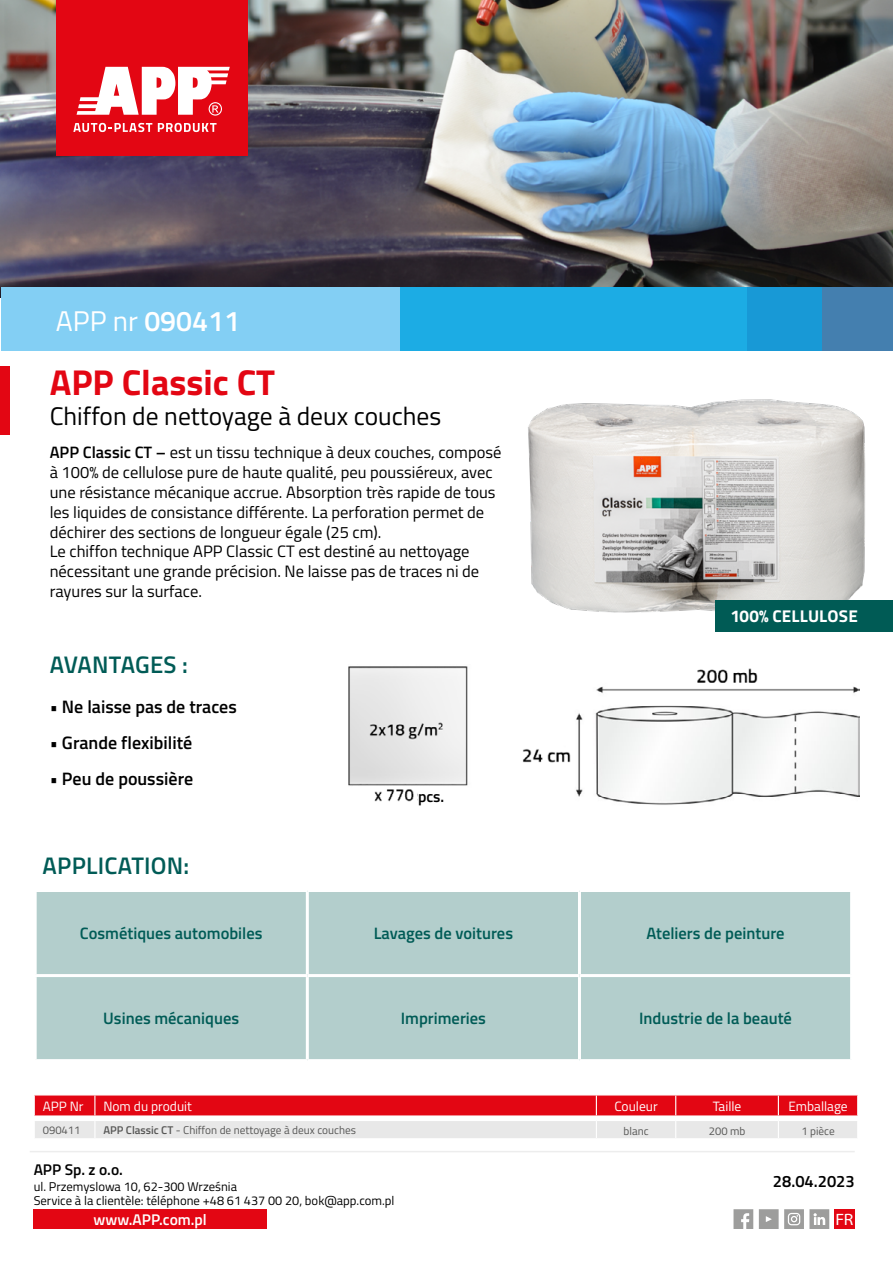
<style>
.page{position:relative;width:893px;height:1263px;background:#fff}
.page>*{position:absolute;margin:0;border:0;box-sizing:border-box;transform-origin:0 0}
.t1{font:700 36px "Titillium";color:#e30613}
.t2{font:600 28.5px "Titillium";color:#fff}
.t3{font:25.5px "Titillium";color:#000}
.t4{font:600 24px "Titillium";letter-spacing:.01em;color:#005b56}
.t5{font:600 18px "Titillium";color:#000}
.t6{font:700 17.1px "Titillium";letter-spacing:.01em;color:#fff}
.t7{font:16.5px/19.8px "Titillium";color:#000}
.t8{font:600 16.5px "Titillium";color:#005b56}
.t9{font:600 16.5px "Titillium";color:#000}
.t10{font:semi-expanded 16.5px "Myriad Pro";color:#fff}
.t11{font:600 15.6px "Titillium";color:#000}
.t12{font:600 15.45px "Titillium";color:#fff}
.t13{font:600 15.45px "Titillium";color:#000}
.t14{font:13.5px "Titillium";color:#fff}
.t15{font:12.75px/14.1px "Titillium";color:#000}
.t16{font:11.25px "Titillium";color:#575756}
.s1{font-weight:400}
.s2{font-weight:600}
</style>
<div class="page">
<img style="left:0;top:0;width:893px;height:298px">
<svg style="left:733px;top:1209px;width:20px;height:20px"></svg>
<svg style="left:759px;top:1209px;width:70px;height:20px"></svg>
<div style="left:34px;top:1209px;width:233px;height:20px;background:#e30613"></div>
<div style="left:834px;top:1209px;width:21px;height:20px;background:#e30613"></div>
<hr style="left:30px;top:1151px;width:825px;height:1px;background:#ededed">
<div style="left:56px;top:0;width:191px;height:156px;background:#e30613"></div>
<svg style="left:73px;top:123px;width:79px;height:9px"></svg>
<svg style="left:158px;top:123px;width:59px;height:9px"></svg>
<svg style="left:77px;top:67px;width:153px;height:49px"></svg>
<div style="left:728px;top:287px;width:97px;height:64px;background:#1899d6"></div>
<div style="left:399px;top:287px;width:348px;height:64px;background:#1cace4"></div>
<div style="left:1px;top:287px;width:399px;height:64px;background:#83cff4"></div>
<div style="left:823px;top:287px;width:70px;height:64px;background:#447faf"></div>
<div style="left:0;top:366px;width:10px;height:69px;background:#e30613"></div>
<svg style="left:34px;top:1095px;width:824px;height:43px;background:#e9848a"></svg>
<img style="left:528px;top:399px;width:345px;height:233px">
<img style="left:348px;top:666px;width:511px;height:139px">
<div style="left:715px;top:600px;width:178px;height:31px;background:#005b55"></div>
<div style="left:37px;top:892px;width:813px;height:167px;background:#b3cecc"></div>
<hr style="left:306px;top:892px;width:3px;height:82px;background:#fff">
<hr style="left:578px;top:892px;width:3px;height:82px;background:#fff">
<hr style="left:34px;top:974px;width:273px;height:3px;background:#fff">
<hr style="left:307px;top:974px;width:272px;height:3px;background:#fff">
<hr style="left:306px;top:977px;width:3px;height:82px;background:#fff">
<hr style="left:579px;top:974px;width:274px;height:3px;background:#fff">
<hr style="left:578px;top:977px;width:3px;height:82px;background:#fff">
<div style="left:418px;top:788px;width:50px;height:15px;background:#fff"></div>
<h2 class="t2" style="left:56px;top:299px;width:186px"><span class="s1">APP nr</span> 090411</h2>
<h1 class="t1" style="left:50px;top:355px;width:227px">APP Classic CT</h1>
<h3 class="t3" style="left:50px;top:398px;width:393px">Chiffon de nettoyage à deux couches</h3>
<p class="t7" style="left:50px;top:442px;width:453px"><span class="s2">APP Classic CT –</span> est un tissu technique à deux couches, composé à 100% de cellulose pure de haute qualité, peu poussiéreux, avec une résistance mécanique accrue. Absorption très rapide de tous les liquides de consistance différente. La perforation permet de déchirer des sections de longueur égale (25 cm).<br>Le chiffon technique APP Classic CT est destiné au nettoyage nécessitant une grande précision. Ne laisse pas de traces ni de rayures sur la surface.</p>
<h3 class="t4" style="left:50px;top:647px;width:139px">AVANTAGES :</h3>
<p class="t5" style="left:50px;top:693px;width:189px">• Ne laisse pas de traces</p>
<p class="t5" style="left:50px;top:729px;width:144px">• Grande flexibilité</p>
<p class="t5" style="left:50px;top:765px;width:145px">• Peu de poussière</p>
<h3 class="t4" style="left:43px;top:847px;width:148px">APPLICATION:</h3>
<p class="t11" style="left:418px;top:784px;width:28px">pcs.</p>
<p class="t6" style="left:730px;top:603px;width:129px">100% CELLULOSE</p>
<p class="t8" style="left:80px;top:921px;width:184px">Cosmétiques automobiles</p>
<p class="t8" style="left:374px;top:921px;width:141px">Lavages de voitures</p>
<p class="t8" style="left:646px;top:921px;width:140px">Ateliers de peinture</p>
<p class="t8" style="left:103px;top:1006px;width:137px">Usines mécaniques</p>
<p class="t8" style="left:401px;top:1006px;width:87px">Imprimeries</p>
<p class="t8" style="left:639px;top:1006px;width:154px">Industrie de la beauté</p>
<p class="t14" style="left:43px;top:1096px;width:42px">APP Nr</p>
<p class="t14" style="left:103px;top:1096px;width:90px">Nom du produit</p>
<p class="t14" style="left:614px;top:1096px;width:45px">Couleur</p>
<p class="t14" style="left:713px;top:1096px;width:30px">Taille</p>
<p class="t14" style="left:788px;top:1096px;width:61px">Emballage</p>
<p class="t16" style="left:43px;top:1122px;width:39px">090411</p>
<p class="t16" style="left:103px;top:1122px;width:254px"><span class="s2">APP Classic CT</span> - Chiffon de nettoyage à deux couches</p>
<p class="t16" style="left:623px;top:1122px;width:27px">blanc</p>
<p class="t16" style="left:709px;top:1122px;width:38px">200 mb</p>
<p class="t16" style="left:801px;top:1122px;width:35px">1 pièce</p>
<p class="t13" style="left:34px;top:1158px;width:91px">APP Sp. z o.o.</p>
<p class="t15" style="left:34px;top:1179px;width:362px">ul. Przemyslowa 10, 62-300 Września<br>Service à la clientèle: téléphone +48 61 437 00 20, bok@app.com.pl</p>
<p class="t12" style="left:94px;top:1208px;width:115px">www.APP.com.pl</p>
<p class="t10" style="left:835px;top:1209px;width:19px">FR</p>
<p class="t9" style="left:773px;top:1169px;width:83px">28.04.2023</p>
</div>
